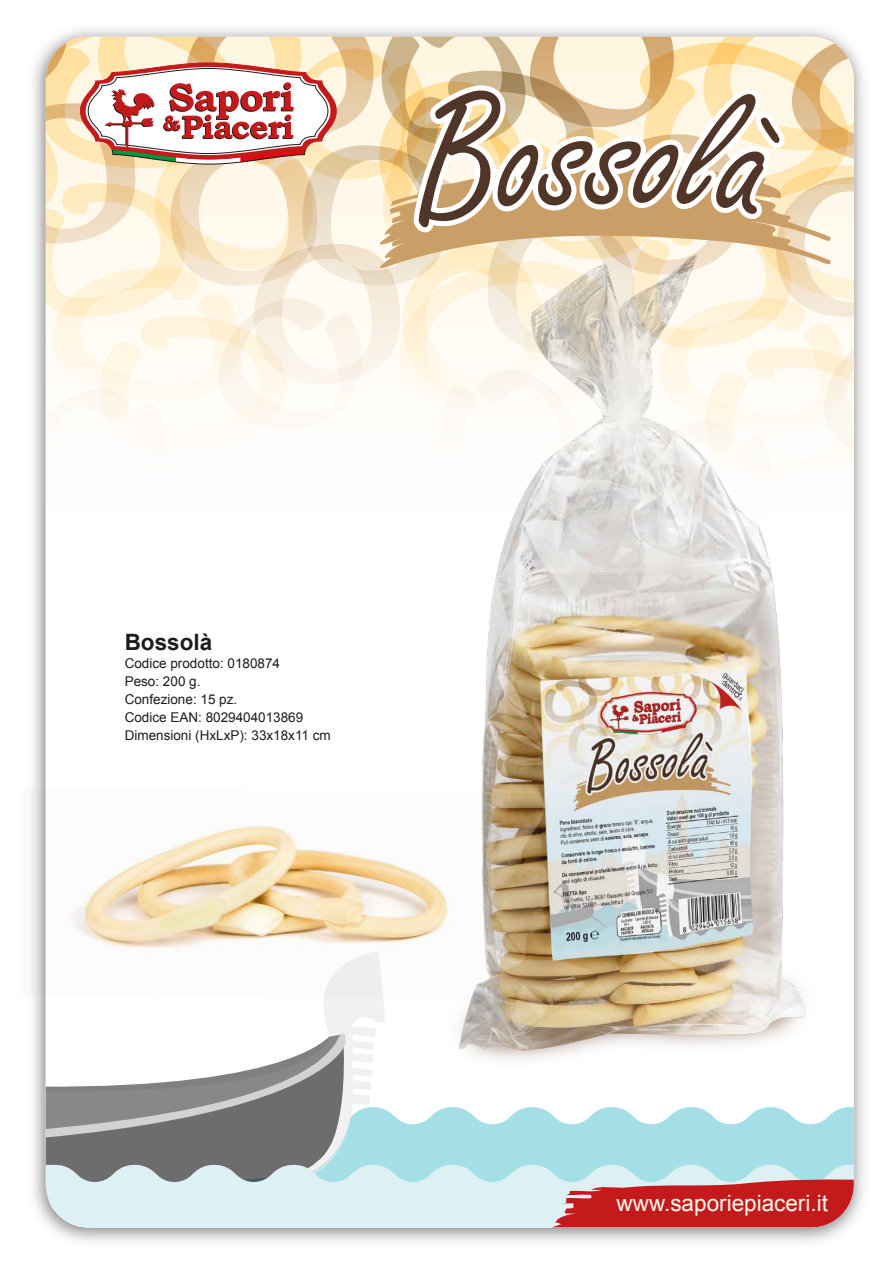
<style>
.page{position:relative;width:893px;height:1263px;background:#fff}
.page>*{position:absolute;margin:0;border:0;box-sizing:border-box;transform-origin:0 0}
.t1{font:22.5px "Arial";color:#fffdee}
.t2{font:700 22.5px "Arial";color:#1d1d1b}
.t3{font:13.5px/18px "Arial";color:#1d1d1b}
</style>
<div class="page">
<img style="left:33px;top:29px;width:831px;height:1213px">
<svg style="left:46px;top:520px;width:243px;height:268px"></svg>
<svg style="left:46px;top:999px;width:243px;height:166px"></svg>
<svg style="left:46px;top:1165px;width:808px;height:62px;background:#d0e7ea"></svg>
<svg style="left:541px;top:1179px;width:313px;height:48px;background:#c94648"></svg>
<svg style="left:46px;top:37px;width:326px;height:483px"></svg>
<svg style="left:80px;top:63px;width:257px;height:102px"></svg>
<img style="left:289px;top:200px;width:575px;height:968px">
<img style="left:31px;top:788px;width:470px;height:211px">
<svg style="left:372px;top:29px;width:482px;height:431px"></svg>
<h1 class="t2" style="left:125px;top:627px;width:89px">Bossolà</h1>
<p class="t3" style="left:125px;top:654px;width:208px">Codice prodotto: 0180874<br>Peso: 200 g.<br>Confezione: 15 pz.<br>Codice EAN: 8029404013869<br>Dimensioni (HxLxP): 33x18x11 cm</p>
<h1 class="t1" style="left:617px;top:1189px;width:213px">www.saporiepiaceri.it</h1>
</div>
